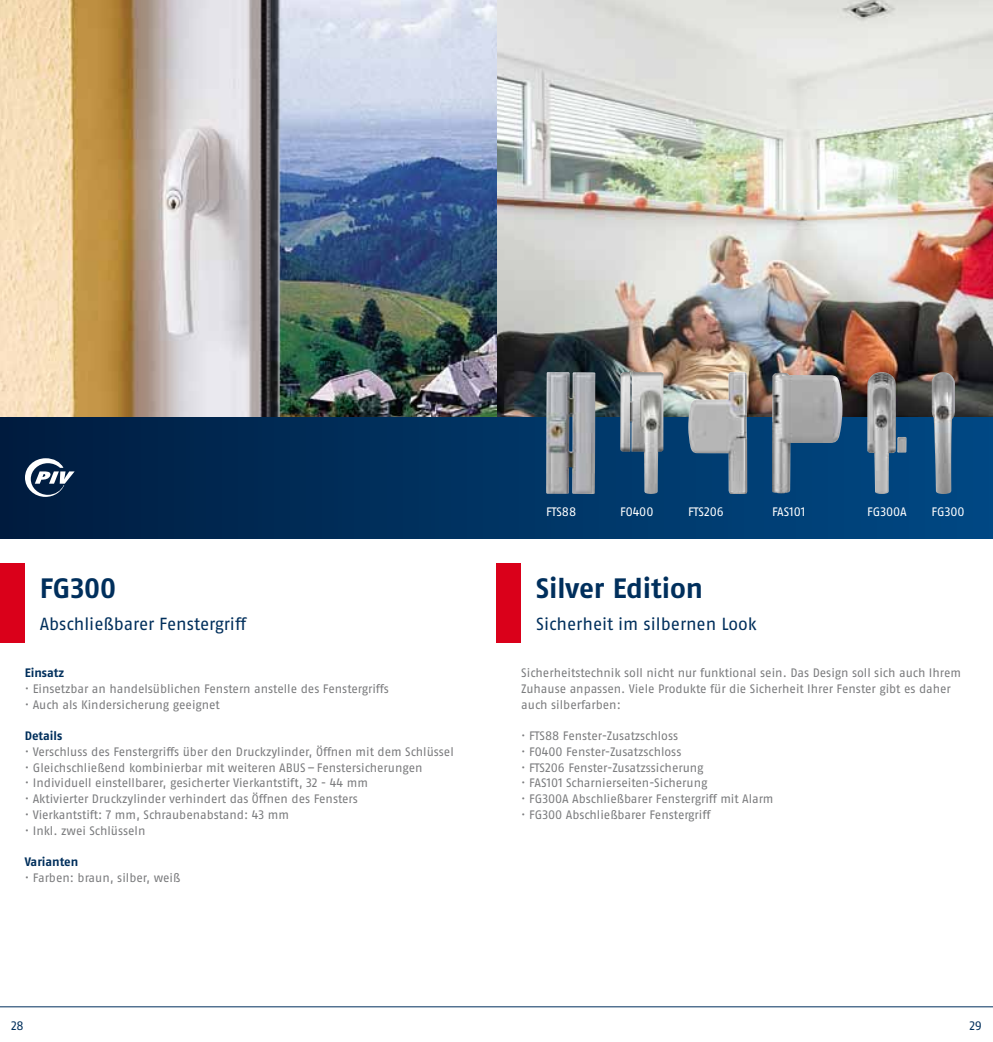
<style>
.page{position:relative;width:993px;height:1042px;background:#fff}
.page>*{position:absolute;margin:0;border:0;box-sizing:border-box;transform-origin:0 0}
.t1{font:700 28px "ABUS Fago Pro";letter-spacing:-.005em;color:#002f5c}
.t2{font:17.5px "ABUS Fago Pro";letter-spacing:-.005em;color:#002f5c}
.t3{font:12.25px/15.8px "ABUS Fago Pro";letter-spacing:-.005em;color:#7b7c7e}
.t4{font:12.25px "ABUS Fago Pro";letter-spacing:-.005em;color:#fff}
.t5{font:700 12.25px "ABUS Fago Pro";letter-spacing:-.005em;color:#002f5c}
.t6{font:12.25px "ABUS Fago Pro";color:#002f5c}
</style>
<div class="page">
<hr style="left:0;top:1006px;width:992px;height:1px;background:#002f5c">
<div style="left:0;top:417px;width:992px;height:121px;background:linear-gradient(to right,#001d40,#004985)"></div>
<img style="left:0;top:0;width:992px;height:417px">
<div style="left:496px;top:563px;width:25px;height:79px;background:#da001a"></div>
<div style="left:0;top:563px;width:25px;height:79px;background:#da001a"></div>
<img style="left:546px;top:372px;width:49px;height:122px">
<img style="left:620px;top:372px;width:43px;height:122px">
<img style="left:688px;top:372px;width:59px;height:122px">
<img style="left:771px;top:373px;width:71px;height:120px">
<img style="left:866px;top:372px;width:40px;height:122px">
<svg style="left:25px;top:458px;width:50px;height:39px"></svg>
<img style="left:931px;top:372px;width:23px;height:122px">
<h1 class="t1" style="left:40px;top:571px;width:78px">FG300</h1>
<h2 class="t2" style="left:40px;top:613px;width:208px">Abschließbarer Fenstergriff</h2>
<p class="t5" style="left:25px;top:665px;width:41px">Einsatz</p>
<p class="t3" style="left:25px;top:681px;width:365px">· Einsetzbar an handelsüblichen Fenstern anstelle des Fenstergriffs · Auch als Kindersicherung geeignet</p>
<p class="t5" style="left:25px;top:728px;width:39px">Details</p>
<p class="t3" style="left:25px;top:744px;width:430px">· Verschluss des Fenstergriffs über den Druckzylinder, Öffnen mit dem Schlüssel · Gleichschließend kombinierbar mit weiteren ABUS–Fenstersicherungen<br>· Individuell einstellbarer, gesicherter Vierkantstift, 32 - 44 mm<br>· Aktivierter Druckzylinder verhindert das Öffnen des Fensters<br>· Vierkantstift: 7 mm, Schraubenabstand: 43 mm<br>· Inkl. zwei Schlüsseln</p>
<p class="t5" style="left:25px;top:854px;width:55px">Varianten</p>
<p class="t3" style="left:25px;top:870px;width:157px">· Farben: braun, silber, weiß</p>
<p class="t4" style="left:546px;top:504px;width:32px">FTS88</p>
<p class="t4" style="left:620px;top:504px;width:35px">FO400</p>
<p class="t4" style="left:688px;top:504px;width:37px">FTS206</p>
<p class="t4" style="left:771px;top:504px;width:35px">FAS101</p>
<p class="t4" style="left:867px;top:504px;width:41px">FG300A</p>
<p class="t4" style="left:931px;top:504px;width:34px">FG300</p>
<h1 class="t1" style="left:536px;top:571px;width:168px">Silver Edition</h1>
<h2 class="t2" style="left:536px;top:613px;width:222px">Sicherheit im silbernen Look</h2>
<p class="t3" style="left:521px;top:665px;width:441px">Sicherheitstechnik soll nicht nur funktional sein. Das Design soll sich auch Ihrem<br>Zuhause anpassen. Viele Produkte für die Sicherheit Ihrer Fenster gibt es daher auch silberfarben:</p>
<p class="t3" style="left:521px;top:728px;width:254px">· FTS88 Fenster-Zusatzschloss<br>· FO400 Fenster-Zusatzschloss<br>· FTS206 Fenster-Zusatzssicherung<br>· FAS101 Scharnierseiten-Sicherung<br>· FG300A Abschließbarer Fenstergriff mit Alarm · FG300 Abschließbarer Fenstergriff</p>
<p class="t6" style="left:11px;top:1018px;width:14px">28</p>
<p class="t6" style="left:968px;top:1018px;width:14px">29</p>
</div>
